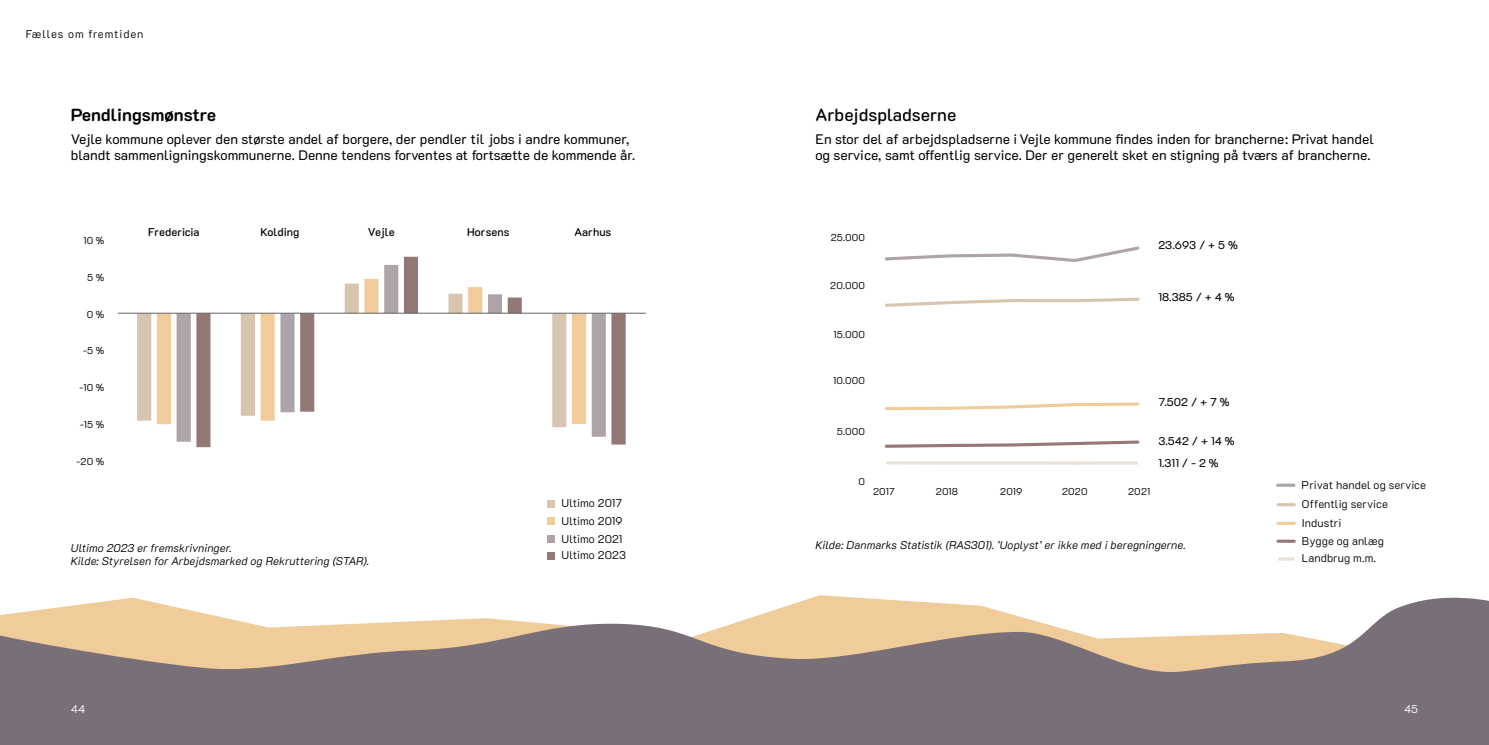
<style>
.page{position:relative;width:1489px;height:745px;background:#fff}
.page>*{position:absolute;margin:0;border:0;box-sizing:border-box;transform-origin:0 0}
.t1{font:700 17.5px "K2 D";color:#000}
.t2{font:500 17.5px "K2 D";color:#000}
.t3{font:13.75px/16.2px "K2 D";color:#000}
.t4{font:italic 300 11.25px/12.5px "K2 D";letter-spacing:-.005em;color:#000}
.t5{font:300 11.25px/19.5px "K2 D";letter-spacing:.005em;color:#000}
.t6{font:11.25px/22.1px "K2 D";color:#000}
.t7{font:500 11.25px "K2 D";color:#000}
.t8{font:300 11.25px "K2 D";letter-spacing:.08em;color:#000}
.t9{font:300 11.25px "K2 D";color:#fff}
.t10{font:300 10px "K2 D";letter-spacing:.015em;color:#000}
</style>
<div class="page">
<svg style="left:0;top:595px;width:1488px;height:149px;fill:#787076"></svg>
<hr style="left:1277px;top:483px;width:16px;height:3px;background:#aca4a8">
<hr style="left:1277px;top:503px;width:17px;height:3px;background:#d8c5af">
<hr style="left:1277px;top:521px;width:17px;height:3px;background:#f0cc9a">
<hr style="left:1277px;top:539px;width:17px;height:3px;background:#937875">
<hr style="left:1277px;top:557px;width:17px;height:3px;background:#e8e1d6">
<svg style="left:886px;top:461px;width:252px;height:4px"></svg>
<svg style="left:884px;top:402px;width:256px;height:9px"></svg>
<svg style="left:884px;top:440px;width:256px;height:8px"></svg>
<svg style="left:885px;top:246px;width:255px;height:16px"></svg>
<svg style="left:885px;top:297px;width:255px;height:10px"></svg>
<div style="left:547px;top:499px;width:7px;height:8px;background:#d8c5af"></div>
<div style="left:547px;top:517px;width:7px;height:7px;background:#f0cc9a"></div>
<div style="left:547px;top:535px;width:7px;height:7px;background:#aca4a8"></div>
<div style="left:547px;top:552px;width:7px;height:7px;background:#937875"></div>
<svg style="left:137px;top:312px;width:34px;height:113px;fill:#d8c5af"></svg>
<svg style="left:157px;top:312px;width:19px;height:112px;fill:#f0cc9a"></svg>
<svg style="left:176px;top:312px;width:20px;height:129px;fill:#aca4a8"></svg>
<svg style="left:196px;top:256px;width:429px;height:191px"></svg>
<hr style="left:118px;top:313px;width:527px;height:1px;background:#646363">
<p class="t8" style="left:26px;top:28px;width:119px">Fælles om fremtiden</p>
<p class="t1" style="left:71px;top:105px;width:147px">Pendlingsmønstre</p>
<p class="t3" style="left:71px;top:131px;width:566px">Vejle kommune oplever den største andel af borgere, der pendler til jobs i andre kommuner, blandt sammenligningskommunerne. Denne tendens forventes at fortsætte de kommende år.</p>
<p class="t10" style="left:83px;top:234px;width:22px">10 %</p>
<p class="t10" style="left:87px;top:272px;width:19px">5 %</p>
<p class="t10" style="left:87px;top:308px;width:19px">0 %</p>
<p class="t10" style="left:83px;top:344px;width:23px">-5 %</p>
<p class="t10" style="left:79px;top:381px;width:27px">-10 %</p>
<p class="t10" style="left:80px;top:418px;width:26px">-15 %</p>
<p class="t10" style="left:76px;top:455px;width:30px">-20 %</p>
<p class="t7" style="left:148px;top:225px;width:53px">Fredericia</p>
<p class="t7" style="left:260px;top:225px;width:40px">Kolding</p>
<p class="t7" style="left:368px;top:225px;width:28px">Vejle</p>
<p class="t7" style="left:467px;top:225px;width:44px">Horsens</p>
<p class="t7" style="left:574px;top:225px;width:38px">Aarhus</p>
<p class="t4" style="left:71px;top:542px;width:300px">Ultimo 2023 er fremskrivninger.<br>Kilde: Styrelsen for Arbejdsmarked og Rekruttering (STAR).</p>
<p class="t5" style="left:561px;top:494px;width:62px;line-height:17.8px">Ultimo 2017<br>Ultimo 2019</p>
<p class="t5" style="left:561px;top:545px;width:66px">Ultimo 2023</p>
<p class="t5" style="left:561px;top:528px;width:62px">Ultimo 2021</p>
<p class="t2" style="left:815px;top:105px;width:142px">Arbejdspladserne</p>
<p class="t3" style="left:815px;top:131px;width:560px">En stor del af arbejdspladserne i Vejle kommune findes inden for brancherne: Privat handel og service, samt offentlig service. Der er generelt sket en stigning på tværs af brancherne.</p>
<p class="t10" style="left:830px;top:231px;width:36px">25.000</p>
<p class="t10" style="left:830px;top:280px;width:36px">20.000</p>
<p class="t10" style="left:833px;top:329px;width:33px">15.000</p>
<p class="t6" style="left:1158px;top:234px;width:81px">23.693 / + 5 %</p>
<p class="t6" style="left:1158px;top:285px;width:78px">18.385 / + 4 %</p>
<p class="t10" style="left:833px;top:375px;width:33px">10.000</p>
<p class="t10" style="left:836px;top:425px;width:30px">5.000</p>
<p class="t10" style="left:858px;top:475px;width:8px">0</p>
<p class="t10" style="left:873px;top:485px;width:23px">2017</p>
<p class="t10" style="left:935px;top:485px;width:24px">2018</p>
<p class="t10" style="left:1000px;top:485px;width:24px">2019</p>
<p class="t10" style="left:1062px;top:485px;width:27px">2020</p>
<p class="t10" style="left:1127px;top:485px;width:24px">2021</p>
<p class="t6" style="left:1158px;top:390px;width:73px">7.502 / + 7 %</p>
<p class="t6" style="left:1158px;top:429px;width:78px">3.542 / + 14 %<br>1.311 / - 2 %</p>
<p class="t4" style="left:815px;top:538px;width:372px">Kilde: Danmarks Statistik (RAS301). ’Uoplyst’ er ikke med i beregningerne.</p>
<p class="t5" style="left:1301px;top:474px;width:126px">Privat handel og service<br>Offentlig service</p>
<p class="t5" style="left:1301px;top:531px;width:84px;line-height:17.9px">Bygge og anlæg<br>Landbrug m.m.</p>
<p class="t5" style="left:1301px;top:512px;width:41px">Industri</p>
<p class="t9" style="left:71px;top:701px;width:16px">44</p>
<p class="t9" style="left:1403px;top:701px;width:16px">45</p>
</div>
